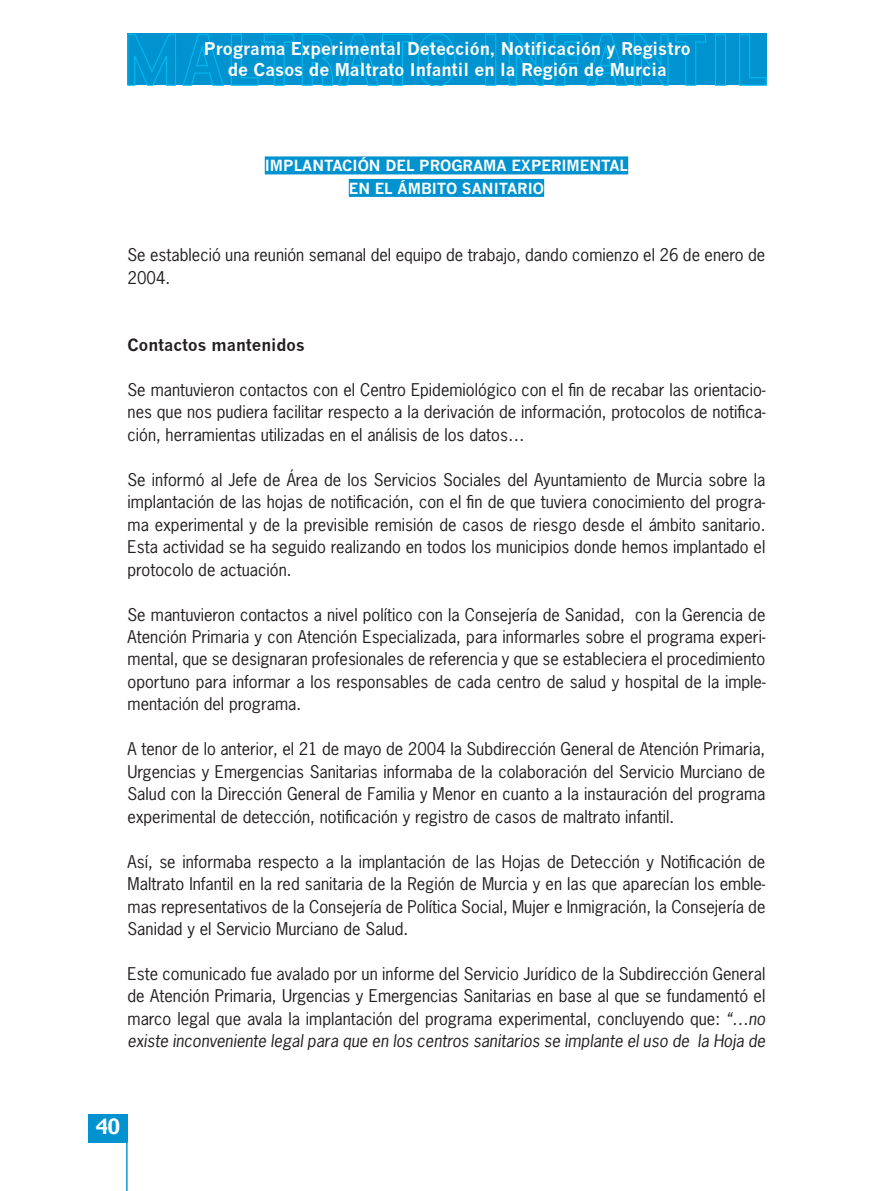
<style>
.page{position:relative;width:893px;height:1191px;background:#fff}
.page>*{position:absolute;margin:0;border:0;box-sizing:border-box;transform-origin:0 0}
.t1{font:21px "Charcoal";color:#fff}
.t2{font:700 17.25px/21px "News Gothic";color:#fff;text-align:center}
.t3{font:16.5px/22.5px "News Gothic Std";color:#231f20;text-align:justify}
.t4{font:700 16.5px "News Gothic";color:#231f20}
.t5{font:700 15px/22.5px "News Gothic";color:#fff;text-align:center}
.s1{font-style:italic}
</style>
<div class="page">
<div style="left:88px;top:1114px;width:40px;height:28px;background:#0093d0"></div>
<hr style="left:126px;top:1134px;width:2px;height:57px;background:#0093d0">
<svg style="left:128px;top:34px;width:639px;height:51px;background:#0096d3"></svg>
<div style="left:265px;top:156px;width:363px;height:18px;background:#0093d0"></div>
<div style="left:349px;top:179px;width:195px;height:18px;background:#0093d0"></div>
<p class="t2" style="left:204px;top:38px;width:489px">Programa Experimental Detección, Notificación y Registro de Casos de Maltrato Infantil en la Región de Murcia</p>
<p class="t5" style="left:265px;top:154px;width:365px">IMPLANTACIÓN DEL PROGRAMA EXPERIMENTAL<br>EN EL ÁMBITO SANITARIO</p>
<p class="t3" style="left:128px;top:243px;width:639px">Se estableció una reunión semanal del equipo de trabajo, dando comienzo el 26 de enero de<br>2004.</p>
<p class="t4" style="left:128px;top:335px;width:179px">Contactos mantenidos</p>
<p class="t3" style="left:128px;top:378px;width:639px">Se mantuvieron contactos con el Centro Epidemiológico con el fin de recabar las orientacio&shy;nes que nos pudiera facilitar respecto a la derivación de información, protocolos de notifica&shy;ción, herramientas utilizadas en el análisis de los datos…</p>
<p class="t3" style="left:128px;top:468px;width:639px">Se informó al Jefe de Área de los Servicios Sociales del Ayuntamiento de Murcia sobre la implantación de las hojas de notificación, con el fin de que tuviera conocimiento del progra&shy;ma experimental y de la previsible remisión de casos de riesgo desde el ámbito sanitario.<br>Esta actividad se ha seguido realizando en todos los municipios donde hemos implantado el protocolo de actuación.</p>
<p class="t3" style="left:128px;top:603px;width:639px">Se mantuvieron contactos a nivel político con la Consejería de Sanidad, con la Gerencia de Atención Primaria y con Atención Especializada, para informarles sobre el programa experi&shy;mental, que se designaran profesionales de referencia y que se estableciera el procedimiento oportuno para informar a los responsables de cada centro de salud y hospital de la imple&shy;mentación del programa.</p>
<p class="t3" style="left:128px;top:737px;width:639px">A tenor de lo anterior, el 21 de mayo de 2004 la Subdirección General de Atención Primaria, Urgencias y Emergencias Sanitarias informaba de la colaboración del Servicio Murciano de Salud con la Dirección General de Familia y Menor en cuanto a la instauración del programa experimental de detección, notificación y registro de casos de maltrato infantil.</p>
<p class="t3" style="left:128px;top:850px;width:639px">Así, se informaba respecto a la implantación de las Hojas de Detección y Notificación de Maltrato Infantil en la red sanitaria de la Región de Murcia y en las que aparecían los emble&shy;mas representativos de la Consejería de Política Social, Mujer e Inmigración, la Consejería de Sanidad y el Servicio Murciano de Salud.</p>
<p class="t3" style="left:128px;top:962px;width:639px">Este comunicado fue avalado por un informe del Servicio Jurídico de la Subdirección General de Atención Primaria, Urgencias y Emergencias Sanitarias en base al que se fundamentó el marco legal que avala la implantación del programa experimental, concluyendo que: <span class="s1">“…no existe inconveniente legal para que en los centros sanitarios se implante el uso de la Hoja de</span></p>
<p class="t1" style="left:96px;top:1112px;width:26px">40</p>
</div>
